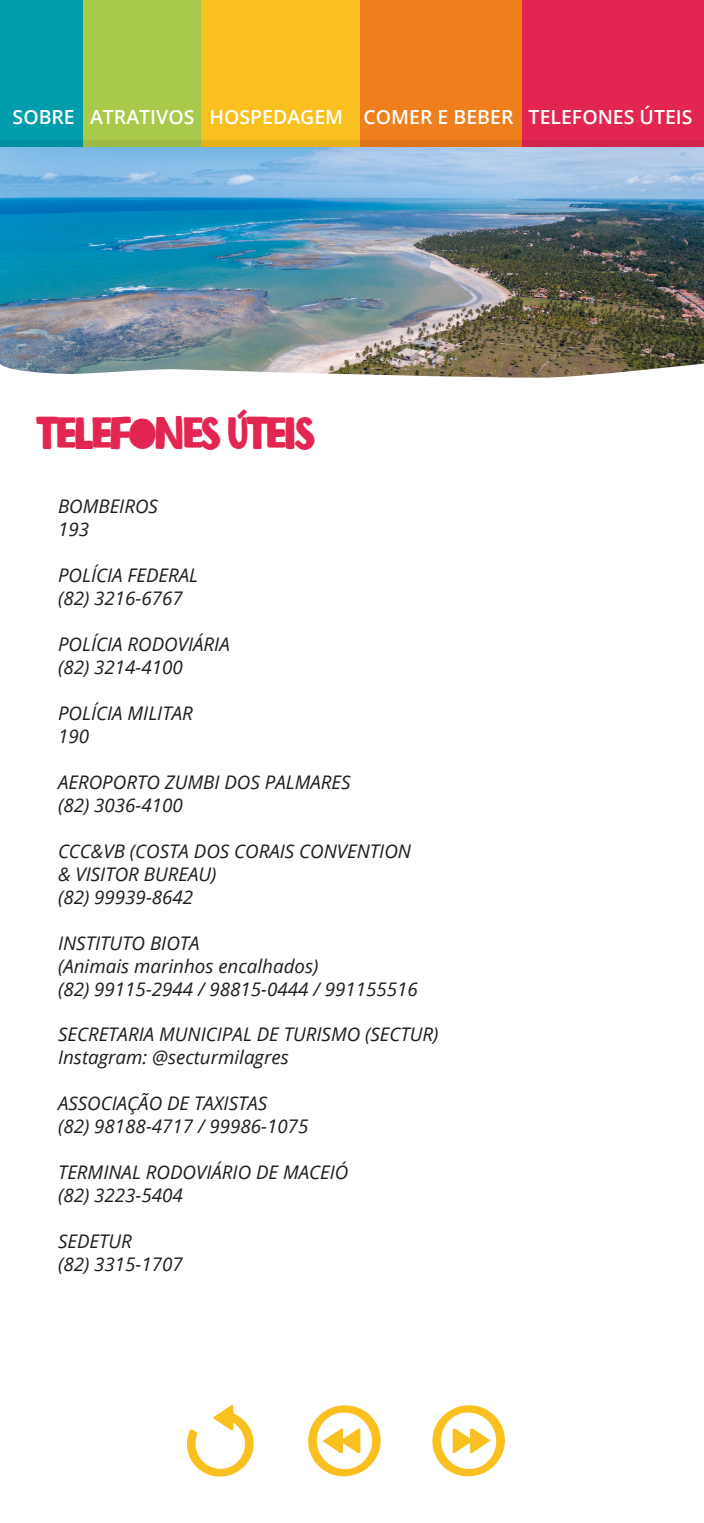
<style>
.page{position:relative;width:704px;height:1523px;background:#fff}
.page>*{position:absolute;margin:0;border:0;box-sizing:border-box;transform-origin:0 0}
.t1{font:44.94px "Don Benito";letter-spacing:-.05em;color:#e32651}
.t2{font:600 19.44px "Open Sans";color:#fff}
.t3{font:italic 18.75px/22.9px "Open Sans";color:#1d1d1b}
</style>
<div class="page">
<img style="left:0;top:146px;width:703px;height:232px">
<div style="left:0;top:0;width:83px;height:146px;background:#009dad"></div>
<div style="left:83px;top:0;width:118px;height:146px;background:#a9c94a"></div>
<div style="left:201px;top:0;width:158px;height:146px;background:#fac01f"></div>
<div style="left:359px;top:0;width:163px;height:146px;background:#ef7e1d"></div>
<div style="left:522px;top:0;width:181px;height:146px;background:#e32651"></div>
<svg style="left:0;top:140px;width:703px;height:6px"></svg>
<svg style="left:186px;top:1405px;width:68px;height:72px"></svg>
<svg style="left:308px;top:1405px;width:73px;height:71px"></svg>
<svg style="left:432px;top:1405px;width:73px;height:72px"></svg>
<svg style="left:237px;top:409px;width:10px;height:10px"></svg>
<p class="t2" style="left:13px;top:103px;width:681px">SOBRE ATRATIVOS HOSPEDAGEM COMER E BEBER TELEFONES ÚTEIS</p>
<p class="t1" style="left:38px;top:410px;width:279px">TELEFONES ÚTEIS</p>
<p class="t3" style="left:58px;top:495px;width:101px">BOMBEIROS<br>193</p>
<p class="t3" style="left:58px;top:563px;width:141px">POLÍCIA FEDERAL (82) 3216-6767</p>
<p class="t3" style="left:58px;top:632px;width:173px">POLÍCIA RODOVIÁRIA (82) 3214-4100</p>
<p class="t3" style="left:58px;top:701px;width:136px">POLÍCIA MILITAR<br>190</p>
<p class="t3" style="left:58px;top:770px;width:294px">AEROPORTO ZUMBI DOS PALMARES (82) 3036-4100</p>
<p class="t3" style="left:58px;top:839px;width:354px">CCC&amp;VB (COSTA DOS CORAIS CONVENTION &amp; VISITOR BUREAU)<br>(82) 99939-8642</p>
<p class="t3" style="left:58px;top:931px;width:361px">INSTITUTO BIOTA<br>(Animais marinhos encalhados)<br>(82) 99115-2944 / 98815-0444 / 991155516</p>
<p class="t3" style="left:58px;top:1022px;width:382px">SECRETARIA MUNICIPAL DE TURISMO (SECTUR)<br>Instagram: @secturmilagres</p>
<p class="t3" style="left:58px;top:1091px;width:252px">ASSOCIAÇÃO DE TAXISTAS<br>(82) 98188-4717 / 99986-1075</p>
<p class="t3" style="left:58px;top:1160px;width:292px">TERMINAL RODOVIÁRIO DE MACEIÓ (82) 3223-5404</p>
<p class="t3" style="left:58px;top:1229px;width:126px">SEDETUR<br>(82) 3315-1707</p>
</div>
